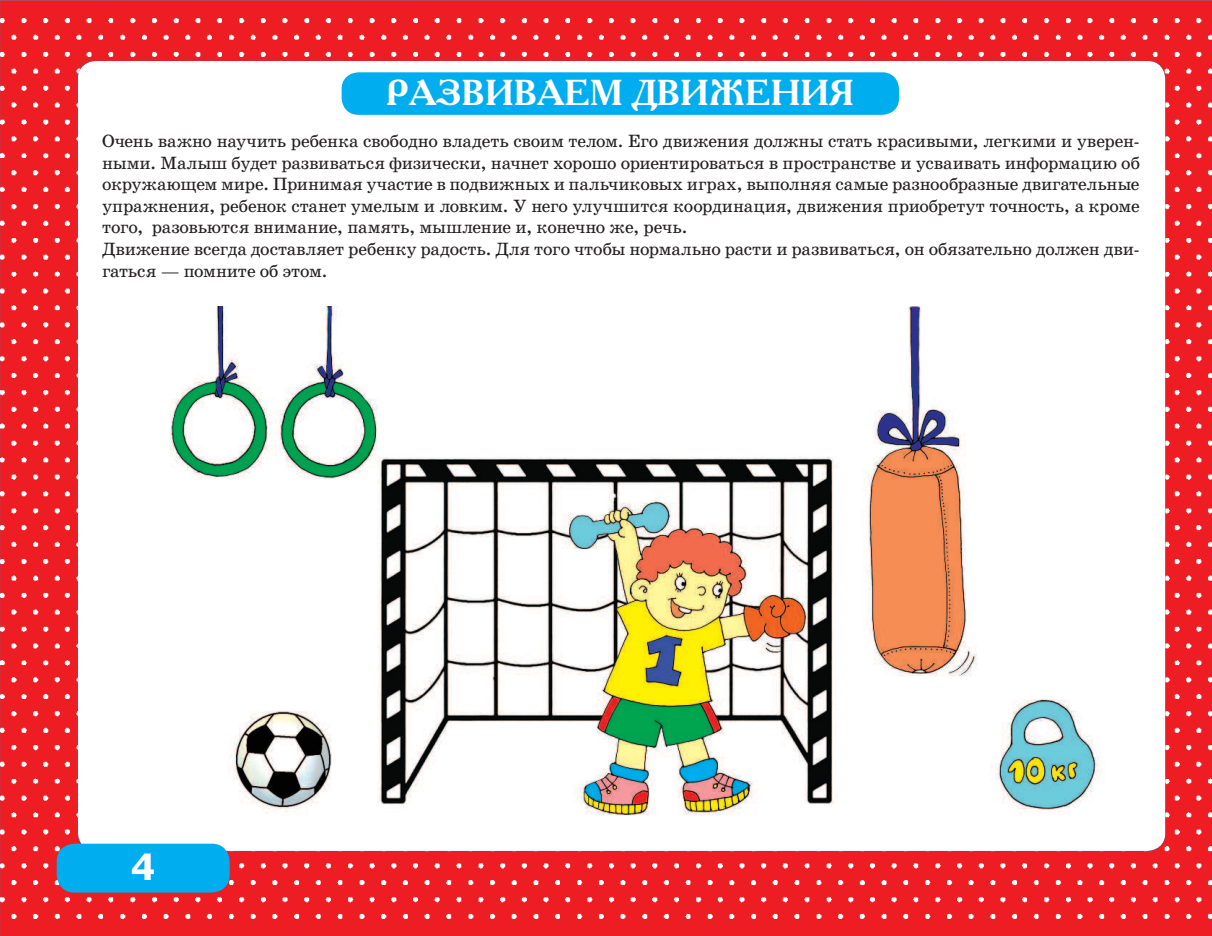
<style>
.page{position:relative;width:1212px;height:936px;background:#fff}
.page>*{position:absolute;margin:0;border:0;box-sizing:border-box;transform-origin:0 0}
.t1{font:700 37.8px "Pragmatica C";color:#fff}
.t2{font:700 36px "Academy C";color:#fff}
.t3{font:18px/21.6px "School Book C";letter-spacing:-.01em;color:#231f20}
</style>
<div class="page">
<img style="left:0;top:0;width:1212px;height:935px">
<div style="left:57px;top:843px;width:173px;height:49px;background:#00aeef;border-radius:18px"></div>
<div style="left:342px;top:72px;width:557px;height:43px;background:#00aeef;border-radius:17px"></div>
<img style="left:136px;top:306px;width:1016px;height:521px">
<p class="t2" style="left:386px;top:77px;width:470px">РАЗВИВАЕМ ДВИЖЕНИЯ</p>
<p class="t3" style="left:102px;top:131px;width:1039px">Очень важно научить ребенка свободно владеть своим телом. Его движения должны стать красивыми, легкими и уверен&shy;ными. Малыш будет развиваться физически, начнет хорошо ориентироваться в пространстве и усваивать информацию об окружающем мире. Принимая участие в подвижных и пальчиковых играх, выполняя самые разнообразные двигательные упражнения, ребенок станет умелым и ловким. У него улучшится координация, движения приобретут точность, а кроме того, разовьются внимание, память, мышление и, конечно же, речь.<br>Движение всегда доставляет ребенку радость. Для того чтобы нормально расти и развиваться, он обязательно должен дви&shy;гаться — помните об этом.</p>
<p class="t1" style="left:131px;top:847px;width:26px">4</p>
</div>
